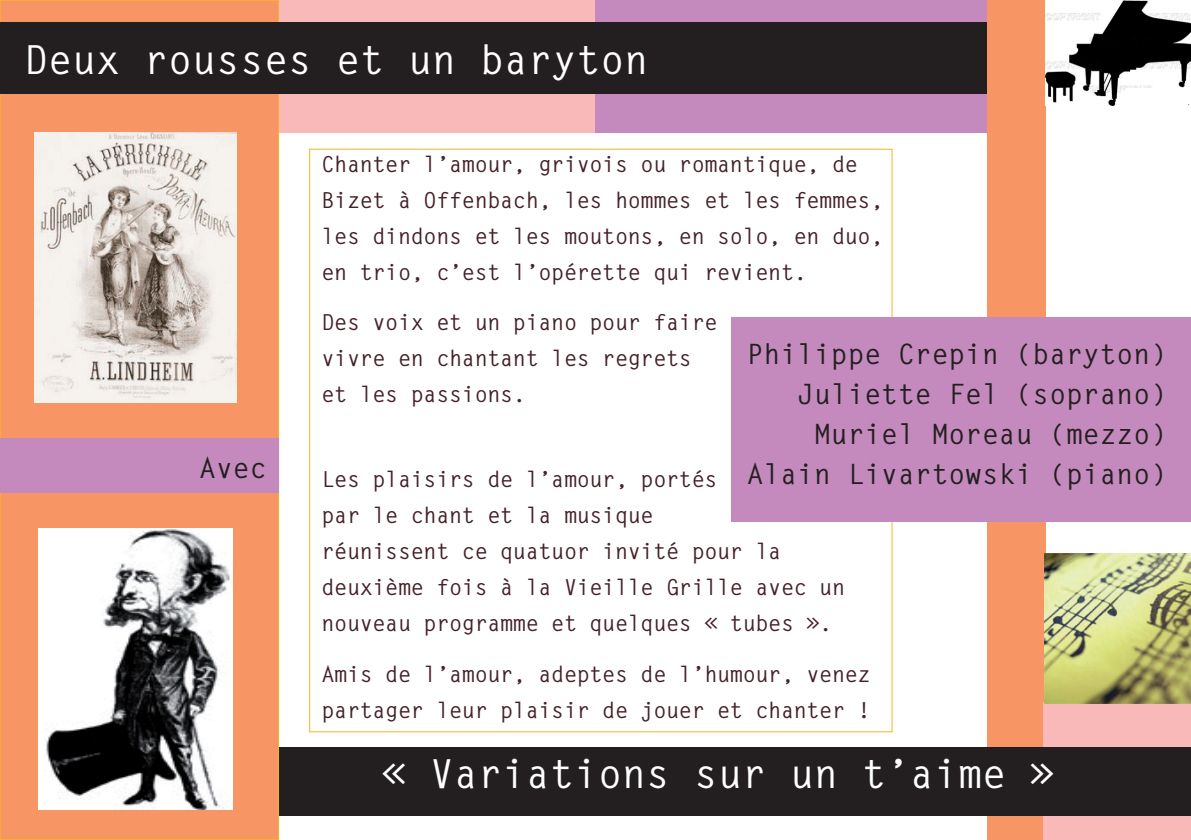
<style>
.page{position:relative;width:1191px;height:840px;background:#fff}
.page>*{position:absolute;margin:0;border:0;box-sizing:border-box;transform-origin:0 0}
.t1{font:700 40px "Letter Gothic Std";color:#fff}
.t2{font:700 28px/40px "Letter Gothic Std";color:#231f20;text-align:right}
.t3{font:700 22px/36px "Letter Gothic Std";letter-spacing:-.02em;color:#452129}
</style>
<div class="page">
<div style="left:0;top:0;width:278px;height:839px;background:#f79564"></div>
<div style="left:279px;top:0;width:316px;height:132px;background:#f9b9b9"></div>
<div style="left:595px;top:0;width:412px;height:132px;background:#c48abd"></div>
<div style="left:0;top:23px;width:989px;height:71px;background:#231f20"></div>
<div style="left:987px;top:0;width:58px;height:839px;background:#f79564"></div>
<div style="left:0;top:438px;width:278px;height:54px;background:#c48abd"></div>
<div style="left:1043px;top:702px;width:148px;height:137px;background:#f9b9b9"></div>
<div style="left:279px;top:747px;width:911px;height:68px;background:#231f20"></div>
<div style="left:731px;top:317px;width:460px;height:205px;background:#c48abd"></div>
<img style="left:34px;top:133px;width:203px;height:269px">
<img style="left:39px;top:528px;width:194px;height:280px">
<img style="left:1045px;top:0;width:146px;height:106px">
<img style="left:1044px;top:553px;width:146px;height:150px">
<div style="left:1135px;top:99px;width:56px;height:5px;background:#fff"></div>
<div style="left:1124px;top:96px;width:64px;height:15px;background:#fff"></div>
<h1 class="t1" style="left:24px;top:35px;width:626px">Deux rousses et un baryton</h1>
<p class="t2" style="left:199px;top:448px;width:69px">Avec</p>
<p class="t3" style="left:321px;top:146px;width:563px">Chanter l’amour, grivois ou romantique, de Bizet à Offenbach, les hommes et les femmes, les dindons et les moutons, en solo, en duo, en trio, c’est l’opérette qui revient.</p>
<p class="t3" style="left:321px;top:304px;width:397px">Des voix et un piano pour faire vivre en chantant les regrets et les passions.</p>
<p class="t2" style="left:747px;top:334px;width:422px">Philippe Crepin (baryton)<br>Juliette Fel (soprano)<br>Muriel Moreau (mezzo)<br>Alain Livartowski (piano)</p>
<p class="t3" style="left:321px;top:461px;width:525px">Les plaisirs de l’amour, portés<br>par le chant et la musique<br>réunissent ce quatuor invité pour la deuxième fois à la Vieille Grille avec un nouveau programme et quelques « tubes ».</p>
<p class="t3" style="left:321px;top:656px;width:551px">Amis de l’amour, adeptes de l’humour, venez partager leur plaisir de jouer et chanter !</p>
<h1 class="t1" style="left:382px;top:748px;width:674px">« Variations sur un t’aime »</h1>
</div>
